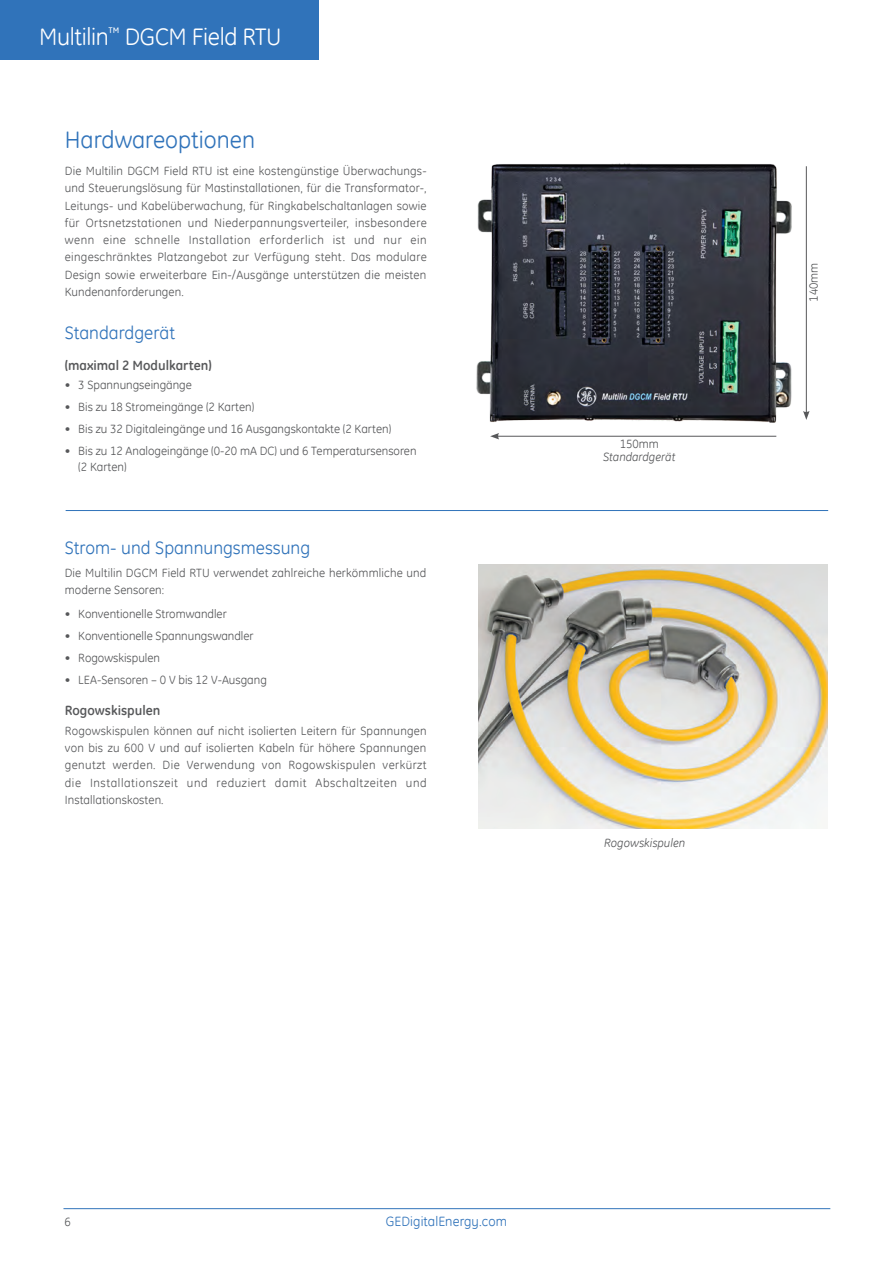
<style>
.page{position:relative;width:893px;height:1263px;background:#fff}
.page>*{position:absolute;margin:0;border:0;box-sizing:border-box;transform-origin:0 0}
.t1{font:24px "GE Inspira";letter-spacing:-.015em;color:#fff}
.Heading_2{font:24px "GE Inspira";color:#3073ba}
.Heading_3{font:18px "GE Inspira";color:#3073ba}
.Sub-Section_heading{font:700 13.5px "GE Inspira";color:#57585a}
.t2{font:13.5px "GE Inspira";letter-spacing:.005em;color:#3073ba}
.Copy{font:12px/17.2px "GE Inspira";color:#57585a;text-align:justify}
.Annotaions{font:italic 12px "GE Inspira";color:#57585a}
.Copy_Bold{font:12px "GE Inspira";color:#57585a}
</style>
<div class="page">
<hr style="left:63px;top:1208px;width:767px;height:1px;background:#3073ba">
<div style="left:0;top:0;width:319px;height:60px;background:#3073ba"></div>
<img style="left:479px;top:564px;width:348px;height:264px">
<hr style="left:497px;top:436px;width:279px;height:1px;background:#57585a">
<svg style="left:490px;top:433px;width:9px;height:6px"></svg>
<hr style="left:806px;top:166px;width:1px;height:247px;background:#57585a">
<svg style="left:803px;top:411px;width:7px;height:9px"></svg>
<img style="left:476px;top:163px;width:316px;height:260px">
<hr style="left:66px;top:510px;width:762px;height:1px;background:#3073ba">
<h1 class="t1" style="left:39px;top:21px;width:244px">Multilin<sup>™</sup> DGCM Field RTU</h1>
<p class="Heading_2" style="left:65px;top:125px;width:192px">Hardwareoptionen</p>
<p class="Copy" style="left:65px;top:162px;width:363px">Die Multilin DGCM Field RTU ist eine kostengünstige Überwachungs&shy;und Steuerungslösung für Mastinstallationen, für die Transformator-, Leitungs- und Kabelüberwachung, für Ringkabelschaltanlagen sowie für Ortsnetzstationen und Niederpannungsverteiler, insbesondere wenn eine schnelle Installation erforderlich ist und nur ein eingeschränktes Platzangebot zur Verfügung steht. Das modulare Design sowie erweiterbare Ein-/Ausgänge unterstützen die meisten Kundenanforderungen.</p>
<p class="Heading_3" style="left:65px;top:321px;width:112px">Standardgerät</p>
<p class="Sub-Section_heading" style="left:65px;top:356px;width:148px">(maximal 2 Modulkarten)</p>
<p class="Copy" style="left:65px;top:376px;width:129px">• 3 Spannungseingänge</p>
<p class="Copy" style="left:65px;top:398px;width:191px">• Bis zu 18 Stromeingänge (2 Karten)</p>
<p class="Copy" style="left:65px;top:420px;width:328px">• Bis zu 32 Digitaleingänge und 16 Ausgangskontakte (2 Karten)</p>
<p class="Copy" style="left:78px;top:442px;width:340px;line-height:16.5px;text-indent:-14px">• Bis zu 12 Analogeingänge (0-20 mA DC) und 6 Temperatursensoren (2 Karten)</p>
<p class="Heading_3" style="left:65px;top:536px;width:247px">Strom- und Spannungsmessung</p>
<p class="Copy" style="left:65px;top:563px;width:363px">Die Multilin DGCM Field RTU verwendet zahlreiche herkömmliche und moderne Sensoren:</p>
<p class="Copy" style="left:65px;top:605px;width:163px">• Konventionelle Stromwandler</p>
<p class="Copy" style="left:65px;top:627px;width:190px">• Konventionelle Spannungswandler</p>
<p class="Copy" style="left:65px;top:649px;width:97px">• Rogowskispulen</p>
<p class="Copy" style="left:65px;top:671px;width:204px">• LEA-Sensoren – 0 V bis 12 V-Ausgang</p>
<p class="Sub-Section_heading" style="left:65px;top:701px;width:97px">Rogowskispulen</p>
<p class="Copy" style="left:65px;top:722px;width:363px">Rogowskispulen können auf nicht isolierten Leitern für Spannungen von bis zu 600 V und auf isolierten Kabeln für höhere Spannungen genutzt werden. Die Verwendung von Rogowskispulen verkürzt die Installationszeit und reduziert damit Abschaltzeiten und Installationskosten.</p>
<p class="Copy_Bold" style="left:620px;top:436px;width:41px">150mm</p>
<p class="Annotaions" style="left:603px;top:450px;width:74px">Standardgerät</p>
<p class="Copy_Bold" style="left:806px;top:302px;width:41px;rotate:-90deg">140mm</p>
<p class="Annotaions" style="left:604px;top:836px;width:82px">Rogowskispulen</p>
<p class="Copy" style="left:64px;top:1212px;width:8px">6</p>
<p class="t2" style="left:386px;top:1213px;width:123px">GEDigitalEnergy.com</p>
</div>
